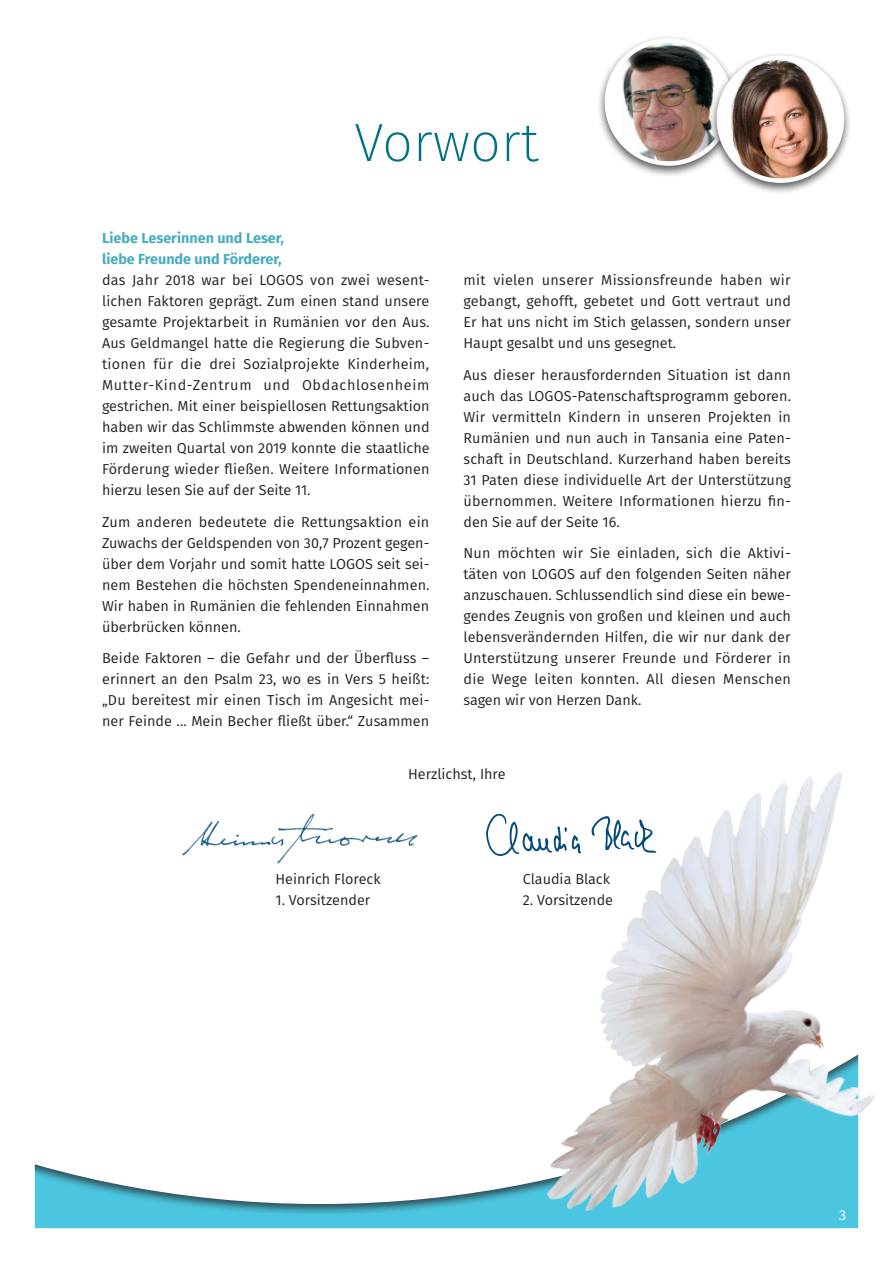
<style>
.page{position:relative;width:893px;height:1263px;background:#fff}
.page>*{position:absolute;margin:0;border:0;box-sizing:border-box;transform-origin:0 0}
.head{font:200 54px "Fira Sans";color:#007383}
.fließ{font:14.4px/21px "Fira Sans";color:#231f20;text-align:justify}
.zwischen{font:700 14.4px/21px "Fira Sans";color:#47adbd}
.zwischen-2{font:14.4px "Fira Sans";color:#fff}
</style>
<div class="page">
<div style="left:34px;top:914px;width:825px;height:315px;background:#4cc6e0"></div>
<div style="left:34px;top:914px;width:825px;height:302px;background:#231f20;opacity:.75"></div>
<div style="left:36px;top:916px;width:500px;height:288px;background:#fff"></div>
<img style="left:536px;top:772px;width:339px;height:457px">
<img style="left:486px;top:804px;width:187px;height:66px">
<img style="left:182px;top:813px;width:236px;height:51px">
<div style="left:596px;top:34px;width:144px;height:144px;background:#231f20;opacity:.75"></div>
<div style="left:607px;top:40px;width:123px;height:124px;background:#fff;border-radius:50%"></div>
<img style="left:622px;top:42px;width:93px;height:120px">
<div style="left:605px;top:38px;width:127px;height:128px;border:4px solid #fff;border-radius:50%"></div>
<div style="left:708px;top:51px;width:144px;height:144px;background:#231f20;opacity:.75"></div>
<div style="left:719px;top:58px;width:123px;height:123px;background:#fff;border-radius:50%"></div>
<img style="left:731px;top:59px;width:99px;height:120px">
<div style="left:717px;top:55px;width:127px;height:128px;border:4px solid #fff;border-radius:50%"></div>
<p class="head" style="left:354px;top:104px;width:186px">Vorwort</p>
<p class="zwischen" style="left:102px;top:226px;width:183px">Liebe Leserinnen und Leser, liebe Freunde und Förderer,</p>
<p class="fließ" style="left:102px;top:269px;width:329px">das Jahr 2018 war bei LOGOS von zwei wesent&shy;lichen Faktoren geprägt. Zum einen stand unsere gesamte Projektarbeit in Rumänien vor den Aus.<br>Aus Geldmangel hatte die Regierung die Subven&shy;tionen für die drei Sozialprojekte Kinderheim, Mutter-Kind-Zentrum und Obdachlosenheim gestrichen. Mit einer beispiellosen Rettungsaktion haben wir das Schlimmste abwenden können und im zweiten Quartal von 2019 konnte die staatliche Förderung wieder fließen. Weitere Informationen hierzu lesen Sie auf der Seite 11.</p>
<p class="fließ" style="left:102px;top:511px;width:329px">Zum anderen bedeutete die Rettungsaktion ein Zuwachs der Geldspenden von 30,7 Prozent gegen&shy;über dem Vorjahr und somit hatte LOGOS seit sei&shy;nem Bestehen die höchsten Spendeneinnahmen.<br>Wir haben in Rumänien die fehlenden Einnahmen überbrücken können.</p>
<p class="fließ" style="left:102px;top:647px;width:329px">Beide Faktoren – die Gefahr und der Überfluss – erinnert an den Psalm 23, wo es in Vers 5 heißt: „Du bereitest mir einen Tisch im Angesicht mei&shy;ner Feinde ... Mein Becher fließt über.“ Zusammen</p>
<p class="fließ" style="left:463px;top:269px;width:329px">mit vielen unserer Missionsfreunde haben wir gebangt, gehofft, gebetet und Gott vertraut und Er hat uns nicht im Stich gelassen, sondern unser Haupt gesalbt und uns gesegnet.</p>
<p class="fließ" style="left:463px;top:364px;width:329px">Aus dieser herausfordernden Situation ist dann auch das LOGOS-Patenschaftsprogramm geboren.<br>Wir vermitteln Kindern in unseren Projekten in Rumänien und nun auch in Tansania eine Paten&shy;schaft in Deutschland. Kurzerhand haben bereits 31 Paten diese individuelle Art der Unterstützung übernommen. Weitere Informationen hierzu fin&shy;den Sie auf der Seite 16.</p>
<p class="fließ" style="left:463px;top:542px;width:329px">Nun möchten wir Sie einladen, sich die Aktivi&shy;täten von LOGOS auf den folgenden Seiten näher anzuschauen. Schlussendlich sind diese ein bewe&shy;gendes Zeugnis von großen und kleinen und auch lebensverändernden Hilfen, die wir nur dank der Unterstützung unserer Freunde und Förderer in die Wege leiten konnten. All diesen Menschen sagen wir von Herzen Dank.</p>
<p class="fließ" style="left:408px;top:763px;width:99px">Herzlichst, Ihre</p>
<p class="fließ" style="left:276px;top:868px;width:107px">Heinrich Floreck</p>
<p class="fließ" style="left:276px;top:889px;width:96px">1. Vorsitzender</p>
<p class="fließ" style="left:523px;top:868px;width:89px">Claudia Black</p>
<p class="fließ" style="left:523px;top:889px;width:92px">2. Vorsitzende</p>
<p class="zwischen-2" style="left:839px;top:1204px;width:9px">3</p>
</div>
